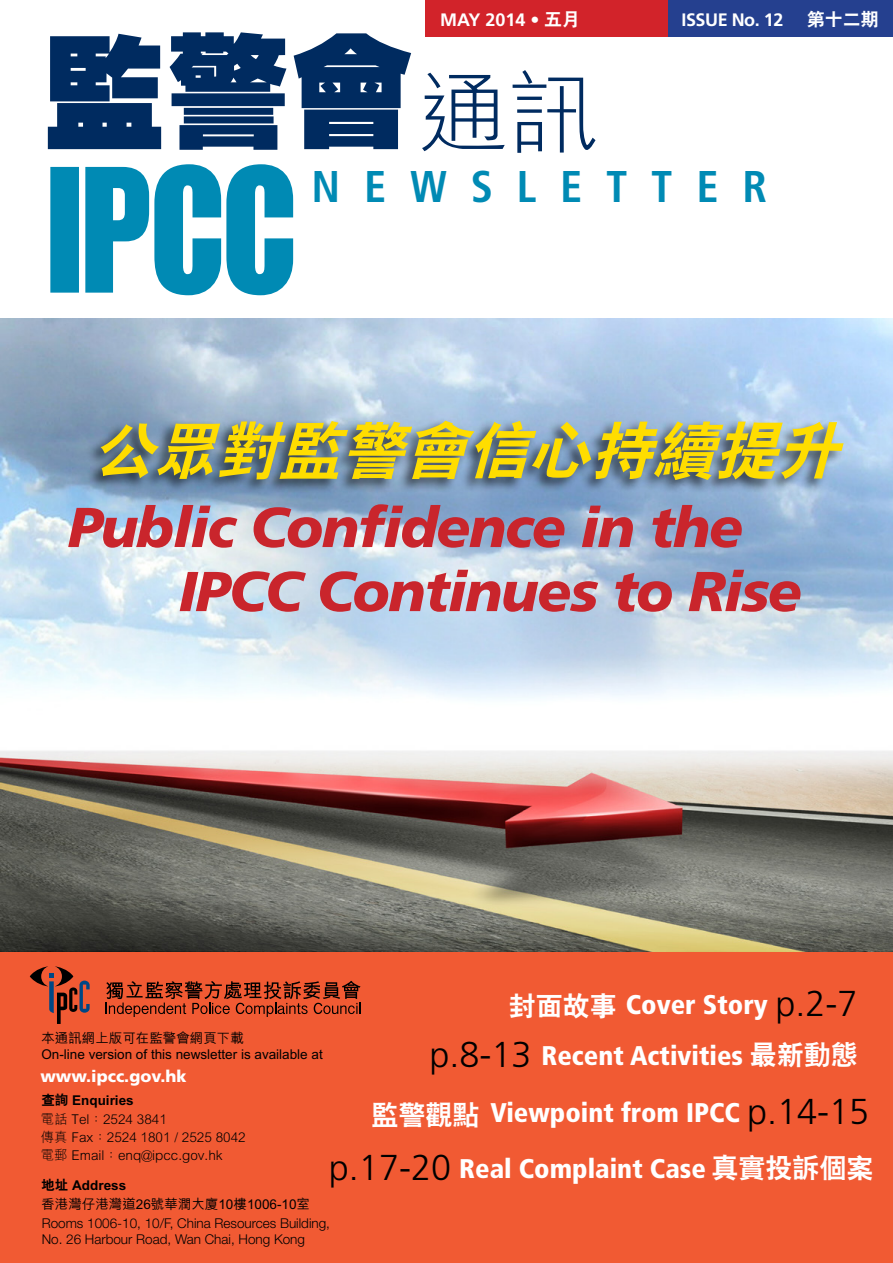
<style>
.page{position:relative;width:893px;height:1263px;background:#fff}
.page>*{position:absolute;margin:0;border:0;box-sizing:border-box;transform-origin:0 0}
.t1{font:800 123.9px "C Hei HK";color:#002b60}
.t2{font:italic 800 62.25px "C Hei 2 HK";color:#fd0}
.t3{font:italic 900 56.1px/64.1px "Frutiger";letter-spacing:-.025em;color:#c9252c}
.t4{font:700 condensed 44.4px "Frutiger";letter-spacing:.535em;color:#008ab4}
.t5{font:900 condensed 27px "Frutiger";color:#fff}
.t6{font:700 18px "Frutiger";letter-spacing:-.025em;color:#fff}
.t7{font:800 18px "C Hei 2 HK";color:#fff}
.t8{font:900 16.5px "Frutiger";color:#fff}
.t9{font:300 13.5px/19px "Helvetica Neue";color:#000}
.t10{font:300 13.5px/18.5px "M Hei HK";color:#000}
.t11{font:500 13.5px/16.2px "M Hei HK";color:#000}
.s1{font-family:"C Hei 2 HK";font-weight:800}
.s2{font-family:"M Hei HK";font-weight:300;font-size:90.3px}
.s3{font-family:"C Hei 2 HK";font-weight:800;font-stretch:normal}
.s4{font-weight:300;font-stretch:normal;font-size:36px;color:#000}
.s5{font-family:"M Hei HK";font-weight:500}
</style>
<div class="page">
<svg style="left:50px;top:164px;width:243px;height:131px"></svg>
<div style="left:425px;top:0;width:467px;height:36px;background:#d2232a"></div>
<div style="left:669px;top:0;width:224px;height:36px;background:#25408f"></div>
<img style="left:0;top:319px;width:893px;height:633px">
<div style="left:86px;top:417px;width:759px;height:77px;background:#000;opacity:.65"></div>
<div style="left:1px;top:952px;width:892px;height:311px;background:#f15a33"></div>
<svg style="left:106px;top:981px;width:255px;height:36px"></svg>
<svg style="left:30px;top:966px;width:60px;height:58px"></svg>
<h1 class="t6" style="left:440px;top:9px;width:142px">MAY 2014 • <span class="s1">五月</span></h1>
<h1 class="t6" style="left:681px;top:9px;width:104px">ISSUE No. 12</h1>
<h1 class="t7" style="left:807px;top:8px;width:73px">第十二期</h1>
<h1 class="t1" style="left:43px;top:10px;width:557px">監警會<span class="s2">通訊</span></h1>
<h1 class="t4" style="left:312px;top:161px;width:457px">NEWSLETTER</h1>
<p class="t2" style="left:91px;top:409px;width:771px">公眾對監警會信心持續提升</p>
<p class="t3" style="left:178px;top:495px;width:625px;text-indent:-110px">Public Confidence in the<br>IPCC Continues to Rise</p>
<p class="t5" style="left:509px;top:988px;width:350px"><span class="s3">封面故事</span> Cover Story <span class="s4">p.2-7</span></p>
<p class="t5" style="left:430px;top:1039px;width:430px"><span class="s4">p.8-13</span> Recent Activities <span class="s3">最新動態</span></p>
<p class="t5" style="left:371px;top:1097px;width:499px"><span class="s3">監警觀點</span> Viewpoint from IPCC <span class="s4">p.14-15</span></p>
<p class="t5" style="left:329px;top:1153px;width:546px"><span class="s4">p.17-20</span> Real Complaint Case <span class="s3">真實投訴個案</span></p>
<p class="t11" style="left:41px;top:1029px;width:283px">本通訊網上版可在監警會網頁下載<br>On-line version of this newsletter is available at</p>
<p class="t8" style="left:40px;top:1066px;width:148px">www.ipcc.gov.hk</p>
<p class="t10" style="left:41px;top:1090px;width:206px"><span class="s1">查詢 Enquiries<br></span>電話 Tel：2524 3841<br>傳真 Fax：2524 1801 / 2525 8042電郵 Email：enq@ipcc.gov.hk</p>
<p class="t9" style="left:41px;top:1175px;width:290px"><span class="s1">地址 Address<br></span><span class="s5">香港灣仔港灣道26號華潤大廈10樓1006-10室<br></span>Rooms 1006-10, 10/F, China Resources Building,</p>
<p class="t9" style="left:42px;top:1229px;width:265px">No. 26 Harbour Road, Wan Chai, Hong Kong</p>
</div>
